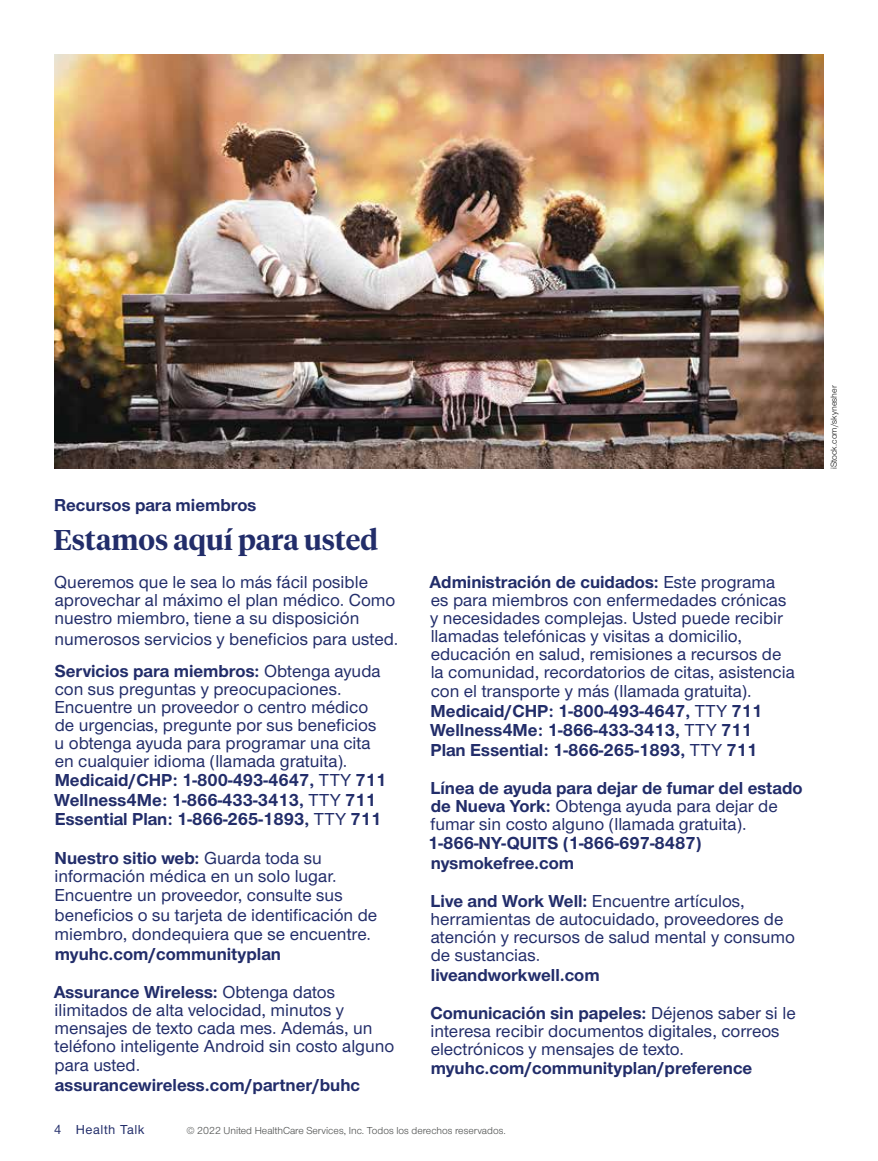
<style>
.page{position:relative;width:878px;height:1161px;background:#fff}
.page>*{position:absolute;margin:0;border:0;box-sizing:border-box;transform-origin:0 0}
.Summary_allnested_2{font:600 28.5px "UHC Serif Headline";color:#222d6a}
.Summary_allnested_2-2{font:500 18px/18.6px "UHC Sans";color:#222d6a}
.Summary_allnested_2-3{font:700 18px/18.8px "UHC Sans";color:#222d6a}
.Sans_no_indent_AMC{font:500 18px/18px "UHC Sans";color:#222d6a}
.Folio_V_AMC{font:500 13.5px "UHC Sans";letter-spacing:.04em;color:#222d6a}
.Legal_language_AMC{font:10.5px "UHC Sans";color:#4a4c4b}
.Legal_language_AMC-2{font:9px "UHC Sans";color:#121212}
.s1{font-weight:700}
.s2{font-weight:500}
</style>
<div class="page">
<img style="left:54px;top:54px;width:770px;height:414px">
<p class="Summary_allnested_2-3" style="left:54px;top:495px;width:204px">Recursos para miembros</p>
<p class="Summary_allnested_2" style="left:54px;top:520px;width:326px">Estamos aquí para usted</p>
<p class="Sans_no_indent_AMC" style="left:54px;top:573px;width:342px">Queremos que le sea lo más fácil posible aprovechar al máximo el plan médico. Como nuestro miembro, tiene a su disposición</p>
<p class="Sans_no_indent_AMC" style="left:55px;top:630px;width:345px">numerosos servicios y beneficios para usted.</p>
<p class="Summary_allnested_2-2" style="left:54px;top:661px;width:334px"><span class="s1">Servicios para miembros:</span> Obtenga ayuda con sus preguntas y preocupaciones.<br>Encuentre un proveedor o centro médico de urgencias, pregunte por sus beneficios u obtenga ayuda para programar una cita en cualquier idioma (llamada gratuita).<br><span class="s1">Medicaid/CHP: 1-800-493-4647,</span> TTY <span class="s1">711<br>Wellness4Me: 1-866-433-3413,</span> TTY <span class="s1">711<br>Essential Plan: 1-866-265-1893,</span> TTY <span class="s1">711</span></p>
<p class="Summary_allnested_2-2" style="left:54px;top:847px;width:324px;line-height:19.2px"><span class="s1">Nuestro sitio web:</span> Guarda toda su información médica en un solo lugar.<br>Encuentre un proveedor, consulte sus beneficios o su tarjeta de identificación de miembro, dondequiera que se encuentre. <span class="s1">myuhc.com/communityplan</span></p>
<p class="Summary_allnested_2-2" style="left:54px;top:982px;width:342px"><span class="s1">Assurance Wireless:</span> Obtenga datos ilimitados de alta velocidad, minutos y mensajes de texto cada mes. Además, un teléfono inteligente Android sin costo alguno para usted. <span class="s1">assurancewireless.com/partner/buhc</span></p>
<p class="Summary_allnested_2-2" style="left:429px;top:572px;width:366px"><span class="s1">Administración de cuidados:</span> Este programa es para miembros con enfermedades crónicas y necesidades complejas. Usted puede recibir llamadas telefónicas y visitas a domicilio, educación en salud, remisiones a recursos de la comunidad, recordatorios de citas, asistencia con el transporte y más (llamada gratuita).<br><span class="s1">Medicaid/CHP: 1-800-493-4647,</span> TTY <span class="s1">711<br>Wellness4Me: 1-866-433-3413,</span> TTY <span class="s1">711<br>Plan Essential: 1-866-265-1893,</span> TTY <span class="s1">711</span></p>
<p class="Summary_allnested_2-3" style="left:428px;top:778px;width:376px">Línea de ayuda para dejar de fumar del estado de Nueva York: <span class="s2">Obtenga ayuda para dejar de fumar sin costo alguno (llamada gratuita).<br></span>1-866-NY-QUITS (1-866-697-8487) nysmokefree.com</p>
<p class="Summary_allnested_2-2" style="left:430px;top:891px;width:366px"><span class="s1">Live and Work Well:</span> Encuentre artículos, herramientas de autocuidado, proveedores de atención y recursos de salud mental y consumo de sustancias.<br><span class="s1">liveandworkwell.com</span></p>
<p class="Summary_allnested_2-2" style="left:430px;top:1003px;width:367px"><span class="s1">Comunicación sin papeles:</span> Déjenos saber si le interesa recibir documentos digitales, correos electrónicos y mensajes de texto. <span class="s1">myuhc.com/communityplan/preference</span></p>
<p class="Folio_V_AMC" style="left:54px;top:1120px;width:92px">4 Health Talk</p>
<p class="Legal_language_AMC" style="left:186px;top:1124px;width:321px">© 2022 United HealthCare Services, Inc. Todos los derechos reservados.</p>
<p class="Legal_language_AMC-2" style="left:827px;top:469px;width:85px;rotate:-90deg">iStock.com/skynesher</p>
</div>
